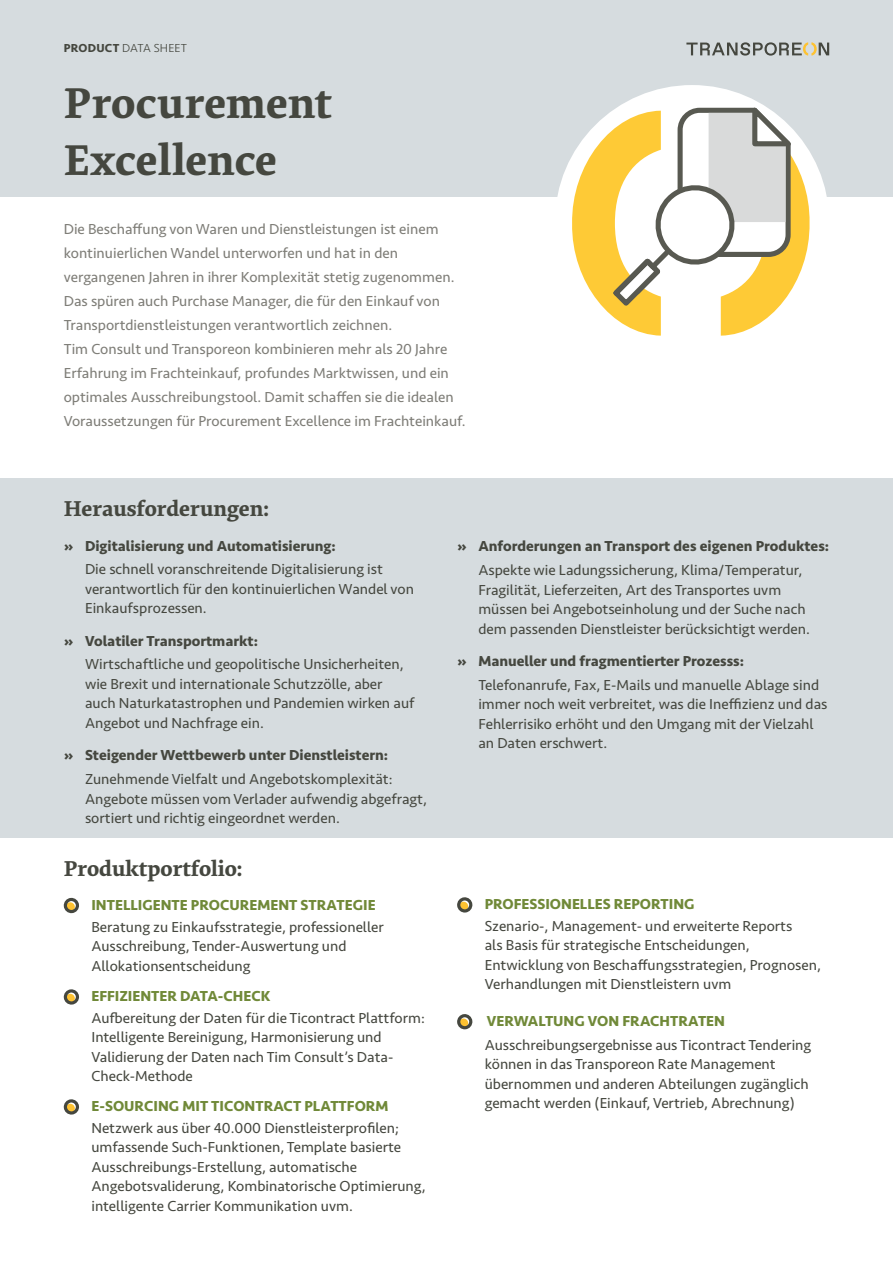
<style>
.page{position:relative;width:893px;height:1263px;background:#fff}
.page>*{position:absolute;margin:0;border:0;box-sizing:border-box;transform-origin:0 0}
.Headline_grey{font:700 45px/57px "Elena";color:#45473f}
.Headline_Challenges{font:700 22.5px "Elena";color:#45473f}
.Headline_Features{font:700 22.5px "Elena";color:#45473f}
.Text_Challenges{font:15px/19.5px "Seravek";color:#45473f}
.Text_Features{font:15px/19.5px "Seravek";color:#45473f}
.Body_Text_10_pt_GB{font:15px/24px "Seravek";color:#7e7d77}
.t1{font:700 15px "Seravek";color:#45473f}
.Subhead_Features{font:15px/19.5px "Seravek";color:#45473f}
.Subhead_Features-2{font:700 15px "Seravek";color:#708938}
.Absatzformat_3{font:700 15px "Seravek";color:#708938}
.Running_Head{font:300 12px "Seravek";letter-spacing:.01em;color:#45473f}
.s1{font-weight:700}
</style>
<div class="page">
<div style="left:0;top:0;width:893px;height:197px;background:#d6dcdf"></div>
<div style="left:555px;top:85px;width:274px;height:274px;background:#fff;border-radius:50%"></div>
<svg style="left:686px;top:42px;width:143px;height:14px"></svg>
<div style="left:65px;top:902px;width:10px;height:10px;background:#fec231;border-radius:50%"></div>
<div style="left:64px;top:898px;width:15px;height:15px;border:3px solid #45473f;border-radius:50%"></div>
<svg style="left:65px;top:1103px;width:10px;height:10px"></svg>
<div style="left:64px;top:1099px;width:15px;height:16px;border:3px solid #45473f;border-radius:50%"></div>
<svg style="left:459px;top:901px;width:9px;height:10px"></svg>
<div style="left:457px;top:897px;width:16px;height:16px;border:3px solid #45473f;border-radius:50%"></div>
<svg style="left:65px;top:993px;width:10px;height:10px"></svg>
<div style="left:64px;top:989px;width:15px;height:16px;border:3px solid #45473f;border-radius:50%"></div>
<svg style="left:572px;top:103px;width:238px;height:233px"></svg>
<div style="left:459px;top:1018px;width:9px;height:10px;background:#fec231;border-radius:50%"></div>
<div style="left:457px;top:1014px;width:16px;height:15px;border:3px solid #45473f;border-radius:50%"></div>
<div style="left:0;top:478px;width:893px;height:360px;background:#d6dcdf"></div>
<p class="Running_Head" style="left:64px;top:40px;width:125px"><span class="s1">PRODUCT</span> DATA SHEET</p>
<p class="Headline_grey" style="left:64px;top:72px;width:270px">Procurement<br>Excellence</p>
<p class="Body_Text_10_pt_GB" style="left:64px;top:217px;width:392px">Die Beschaffung von Waren und Dienstleistungen ist einem kontinuierlichen Wandel unterworfen und hat in den vergangenen Jahren in ihrer Komplexität stetig zugenommen.<br>Das spüren auch Purchase Manager, die für den Einkauf von Transportdienstleistungen verantwortlich zeichnen.</p>
<p class="Body_Text_10_pt_GB" style="left:64px;top:337px;width:403px">Tim Consult und Transporeon kombinieren mehr als 20 Jahre Erfahrung im Frachteinkauf, profundes Marktwissen, und ein optimales Ausschreibungstool. Damit schaffen sie die idealen Voraussetzungen für Procurement Excellence im Frachteinkauf.</p>
<p class="Headline_Challenges" style="left:64px;top:492px;width:207px">Herausforderungen:</p>
<p class="t1" style="left:64px;top:536px;width:273px">» Digitalisierung und Automatisierung:</p>
<p class="Text_Challenges" style="left:85px;top:560px;width:331px">Die schnell voranschreitende Digitalisierung ist verantwortlich für den kontinuierlichen Wandel von<br>Einkaufsprozessen.</p>
<p class="t1" style="left:64px;top:631px;width:196px">» Volatiler Transportmarkt:</p>
<p class="Text_Challenges" style="left:85px;top:655px;width:331px">Wirtschaftliche und geopolitische Unsicherheiten, wie Brexit und internationale Schutzzölle, aber auch Naturkatastrophen und Pandemien wirken auf Angebot und Nachfrage ein.</p>
<p class="t1" style="left:64px;top:746px;width:326px">» Steigender Wettbewerb unter Dienstleistern:</p>
<p class="Text_Challenges" style="left:85px;top:769px;width:343px">Zunehmende Vielfalt und Angebotskomplexität:<br>Angebote müssen vom Verlader aufwendig abgefragt, sortiert und richtig eingeordnet werden.</p>
<p class="Headline_Features" style="left:64px;top:851px;width:180px">Produktportfolio:</p>
<p class="Subhead_Features-2" style="left:91px;top:896px;width:286px">INTELLIGENTE PROCUREMENT STRATEGIE</p>
<p class="Text_Features" style="left:91px;top:917px;width:294px">Beratung zu Einkaufsstrategie, professioneller<br>Ausschreibung, Tender-Auswertung und<br>Allokationsentscheidung</p>
<p class="Subhead_Features-2" style="left:91px;top:987px;width:180px">EFFIZIENTER DATA-CHECK</p>
<p class="Text_Features" style="left:91px;top:1008px;width:335px">Aufbereitung der Daten für die Ticontract Plattform:<br>Intelligente Bereinigung, Harmonisierung und Validierung der Daten nach Tim Consult’s Data-Check-Methode</p>
<p class="Subhead_Features-2" style="left:91px;top:1097px;width:299px">E-SOURCING MIT TICONTRACT PLATTFORM</p>
<p class="Text_Features" style="left:91px;top:1118px;width:336px">Netzwerk aus über 40.000 Dienstleisterprofilen; umfassende Such-Funktionen, Template basierte Ausschreibungs-Erstellung, automatische Angebotsvaliderung, Kombinatorische Optimierung, intelligente Carrier Kommunikation uvm.</p>
<p class="t1" style="left:457px;top:537px;width:374px">» Anforderungen an Transport des eigenen Produktes:</p>
<p class="Text_Challenges" style="left:478px;top:560px;width:333px">Aspekte wie Ladungssicherung, Klima/Temperatur, Fragilität, Lieferzeiten, Art des Transportes uvm müssen bei Angebotseinholung und der Suche nach dem passenden Dienstleister berücksichtigt werden.</p>
<p class="t1" style="left:457px;top:651px;width:288px">» Manueller und fragmentierter Prozesss:</p>
<p class="Text_Challenges" style="left:478px;top:675px;width:351px">Telefonanrufe, Fax, E-Mails und manuelle Ablage sind immer noch weit verbreitet, was die Ineffizienz und das Fehlerrisiko erhöht und den Umgang mit der Vielzahl an Daten erschwert.</p>
<p class="Subhead_Features-2" style="left:485px;top:895px;width:211px">PROFESSIONELLES REPORTING</p>
<p class="Subhead_Features" style="left:485px;top:916px;width:338px">Szenario-, Management- und erweiterte Reports<br>als Basis für strategische Entscheidungen, Entwicklung von Beschaffungsstrategien, Prognosen, Verhandlungen mit Dienstleistern uvm</p>
<p class="Absatzformat_3" style="left:487px;top:1012px;width:240px">VERWALTUNG VON FRACHTRATEN</p>
<p class="Text_Features" style="left:485px;top:1035px;width:328px">Ausschreibungsergebnisse aus Ticontract Tendering können in das Transporeon Rate Management übernommen und anderen Abteilungen zugänglich gemacht werden (Einkauf, Vertrieb, Abrechnung)</p>
</div>
